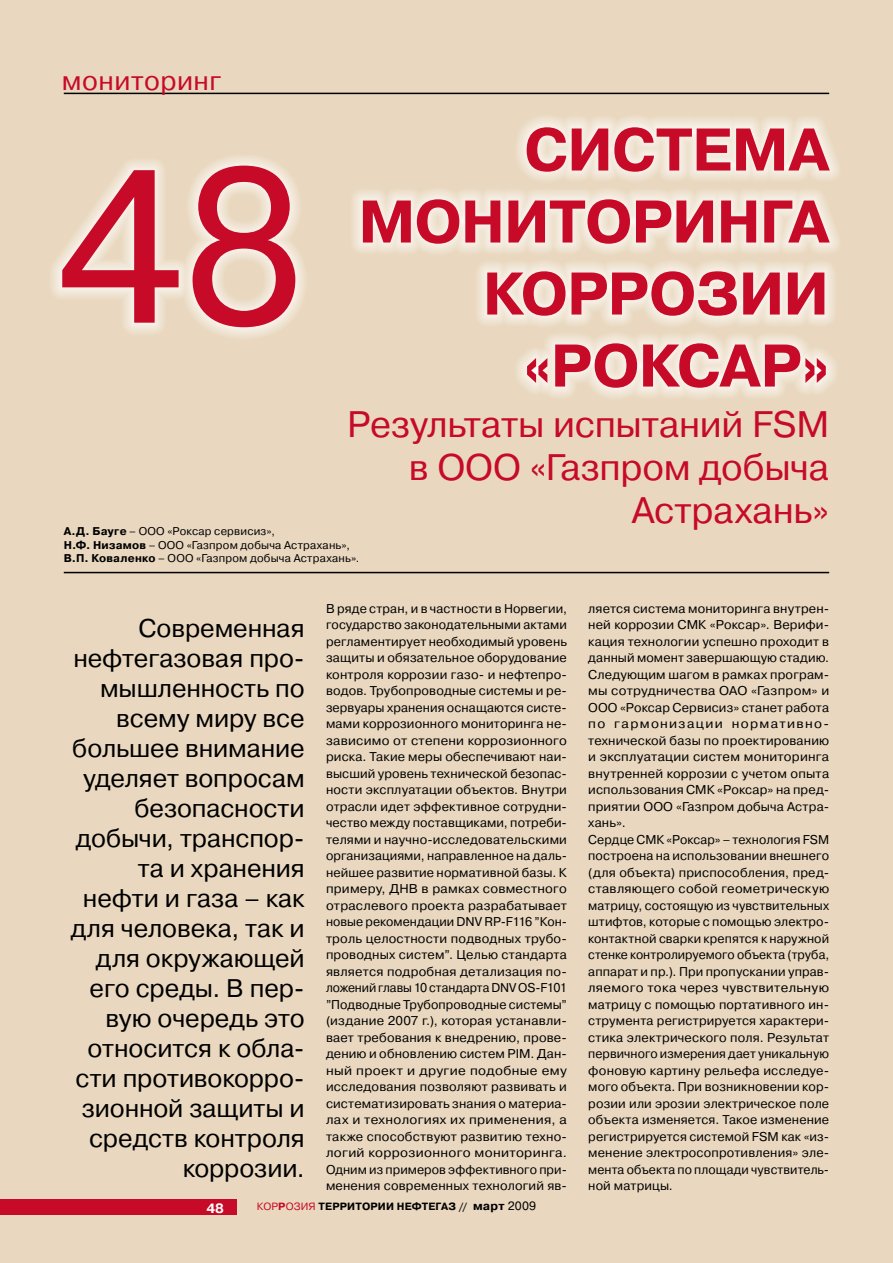
<style>
.page{position:relative;width:893px;height:1263px;background:#e9d8bf}
.page>*{position:absolute;margin:0;border:0;box-sizing:border-box;transform-origin:0 0}
.t1{font:217.8px "Pragmatica C";color:#c60a27}
.t2{font:700 60px/72px "Pragmatica C";letter-spacing:-.01em;color:#c60a27}
.t3{font:36.9px/42.8px "Pragmatica C";letter-spacing:-.005em;color:#c60a27;text-align:right}
.t4{font:27px "Pragmatica C";letter-spacing:.015em;color:#c60a27}
.t5{font:25.5px/30px "Pragmatica C";letter-spacing:-.005em;color:#000;text-align:right}
.t6{font:700 13.5px "Pragmatica C";color:#fff}
.t7{font:12.75px/16.5px "Pragmatica C";letter-spacing:.015em;color:#000;text-align:justify}
.t8{font:11.25px/13.5px "Pragmatica C";letter-spacing:.015em;color:#000}
.t9{font:700 10.5px "Pragmatica C";letter-spacing:.015em;color:#000}
.s1{font-weight:700}
.s2{font-weight:400;color:#c60a27}
.s3{color:#c60a27}
.s4{font-size:12px}
.s5{font-weight:400;font-size:12px}
</style>
<div class="page">
<hr style="left:64px;top:93px;width:765px;height:1px;background:#000">
<div style="left:0;top:1199px;width:237px;height:16px;background:#c60a27"></div>
<hr style="left:64px;top:572px;width:765px;height:1px;background:#000">
<svg style="left:52px;top:156px;width:253px;height:181px"></svg>
<svg style="left:353px;top:117px;width:486px;height:281px"></svg>
<h3 class="t4" style="left:62px;top:66px;width:161px">мониторинг</h3>
<h1 class="t1" style="left:57px;top:127px;width:251px">48</h1>
<h2 class="t2" style="left:524px;top:114px;width:84px">Систе</h2>
<h2 class="t2" style="left:732px;top:114px;width:95px">ма</h2>
<h2 class="t2" style="left:358px;top:186px;width:44px">Мониторинга</h2>
<h2 class="t2" style="left:524px;top:258px;width:111px;text-indent:-41px">Коррозии «Роксар</h2>
<h2 class="t2" style="left:801px;top:330px;width:30px">»</h2>
<h3 class="t3" style="left:347px;top:403px;width:484px">Результаты испытаний FSM в ООО «Газпром добыча<br>Астрахань»</h3>
<p class="t8" style="left:64px;top:525px;width:297px"><span class="s1">А.Д. Бауге</span> – ООО «Роксар сервисиз»,<br><span class="s1">Н.Ф. Низамов</span> – ООО «Газпром добыча Астрахань»,<br><span class="s1">В.П. Коваленко</span> – ООО «Газпром добыча Астрахань».</p>
<p class="t5" style="left:71px;top:614px;width:236px">Современная нефтегазовая про&shy;мышленность по всему миру все большее внимание уделяет вопросам безопасности добычи, транспор&shy;та и хранения нефти и газа – как для человека, так и для окружающей его среды. В пер&shy;вую очередь это относится к обла&shy;сти противокорро&shy;зионной защиты и средств контроля коррозии.</p>
<p class="t7" style="left:326px;top:600px;width:242px">В ряде стран, и в частности в Норвегии, государство законодательными актами регламентирует необходимый уровень защиты и обязательное оборудование контроля коррозии газо- и нефтепро&shy;водов. Трубопроводные системы и ре&shy;зервуары хранения оснащаются систе&shy;мами коррозионного мониторинга не&shy;зависимо от степени коррозионного риска. Такие меры обеспечивают наи&shy;высший уровень технической безопас&shy;ности эксплуатации объектов. Внутри отрасли идет эффективное сотрудни&shy;чество между поставщиками, потреби&shy;телями и научно-исследовательскими организациями, направленное на даль&shy;нейшее развитие нормативной базы. К примеру, ДНВ в рамках совместного отраслевого проекта разрабатывает новые рекомендации DNV RP-F116 ”Кон&shy;троль целостности подводных трубо&shy;проводных систем”. Целью стандарта является подробная детализация по&shy;ложений главы 10 стандарта DNV OS-F101 ”Подводные Трубопроводные системы” (издание 2007 г.), которая устанавли&shy;вает требования к внедрению, прове&shy;дению и обновлению систем PIM. Дан&shy;ный проект и другие подобные ему исследования позволяют развивать и систематизировать знания о материа&shy;лах и технологиях их применения, а также способствуют развитию техно&shy;логий коррозионного мониторинга.<br>Одним из примеров эффективного при&shy;менения современных технологий яв-</p>
<p class="t7" style="left:588px;top:600px;width:242px;text-align:left">ляется система мониторинга внутрен&shy;ней коррозии СМК «Роксар». Верифи&shy;кация технологии успешно проходит в данный момент завершающую стадию.<br>Следующим шагом в рамках програм&shy;мы сотрудничества ОАО «Газпром» и ООО «Роксар Сервисиз» станет работа по гармонизации нормативно&shy;технической базы по проектированию и эксплуатации систем мониторинга внутренней коррозии с учетом опыта использования СМК «Роксар» на пред&shy;приятии ООО «Газпром добыча Астра&shy;хань».<br>Сердце СМК «Роксар» – технология FSM построена на использовании внешнего (для объекта) приспособления, пред&shy;ставляющего собой геометрическую матрицу, состоящую из чувствительных штифтов, которые с помощью электро&shy;контактной сварки крепятся к наружной стенке контролируемого объекта (труба, аппарат и пр.). При пропускании управ&shy;ляемого тока через чувствительную матрицу с помощью портативного ин&shy;струмента регистрируется характери&shy;стика электрического поля. Результат первичного измерения дает уникальную фоновую картину рельефа исследуе&shy;мого объекта. При возникновении кор&shy;розии или эрозии электрическое поле объекта изменяется. Такое изменение регистрируется системой FSM как «из&shy;менение электросопротивления» эле&shy;мента объекта по площади чувствитель&shy;ной матрицы.</p>
<p class="t6" style="left:206px;top:1200px;width:19px">48</p>
<p class="t9" style="left:257px;top:1200px;width:281px"><span class="s2">КОР</span><span class="s3">Р</span><span class="s2">ОЗИЯ</span> ТЕРРИТОРИИ НЕФТЕГАЗ // <span class="s4">март</span> <span class="s5">2009</span></p>
</div>
